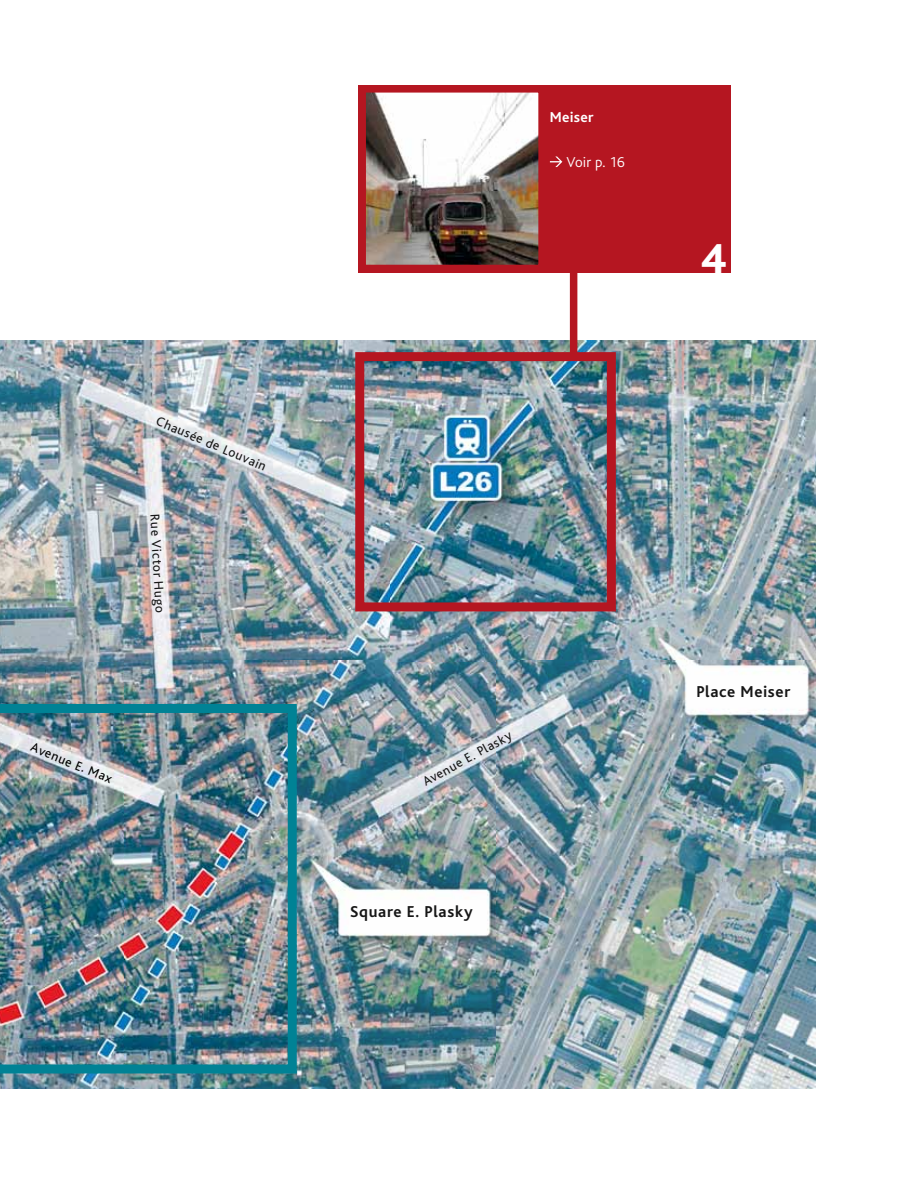
<style>
.page{position:relative;width:919px;height:1191px;background:#fff}
.page>*{position:absolute;margin:0;border:0;box-sizing:border-box;transform-origin:0 0}
.t1{font:800 45px "Bliss";color:#fff}
.t2{font:700 16.5px "Bliss";letter-spacing:.04em;color:#000}
.t3{font:300 15px "Bliss";color:#fff}
.t4{font:700 15px "Bliss";letter-spacing:.015em;color:#fff}
.t5{font:13.5px "Bliss";color:#000}
</style>
<div class="page">
<img style="left:0;top:340px;width:815px;height:749px">
<div style="left:358px;top:85px;width:372px;height:187px;background:#b51621"></div>
<img style="left:367px;top:94px;width:170px;height:169px">
<div style="left:358px;top:85px;width:188px;height:187px;border:8px solid #b51621"></div>
<svg style="left:550px;top:156px;width:12px;height:11px"></svg>
<div style="left:570px;top:271px;width:7px;height:84px;background:#b51621"></div>
<img style="left:0;top:704px;width:297px;height:369px">
<div style="left:355px;top:352px;width:260px;height:259px;border:9px solid #b51621"></div>
<p class="t5" style="left:160px;top:414px;width:120px;rotate:23deg">Chausée de Louvain</p>
<p class="t5" style="left:162px;top:513px;width:100px;rotate:87deg">Rue Victor Hugo</p>
<p class="t5" style="left:34px;top:740px;width:88px;rotate:22deg">Avenue E. Max</p>
<p class="t4" style="left:550px;top:109px;width:45px">Meiser</p>
<p class="t3" style="left:566px;top:154px;width:60px">Voir p. 16</p>
<h1 class="t1" style="left:701px;top:236px;width:26px">4</h1>
<p class="t5" style="left:420px;top:776px;width:101px;rotate:-29deg">Avenue E. Plasky</p>
<p class="t2" style="left:350px;top:903px;width:124px">Square E. Plasky</p>
<p class="t2" style="left:696px;top:683px;width:95px">Place Meiser</p>
</div>
